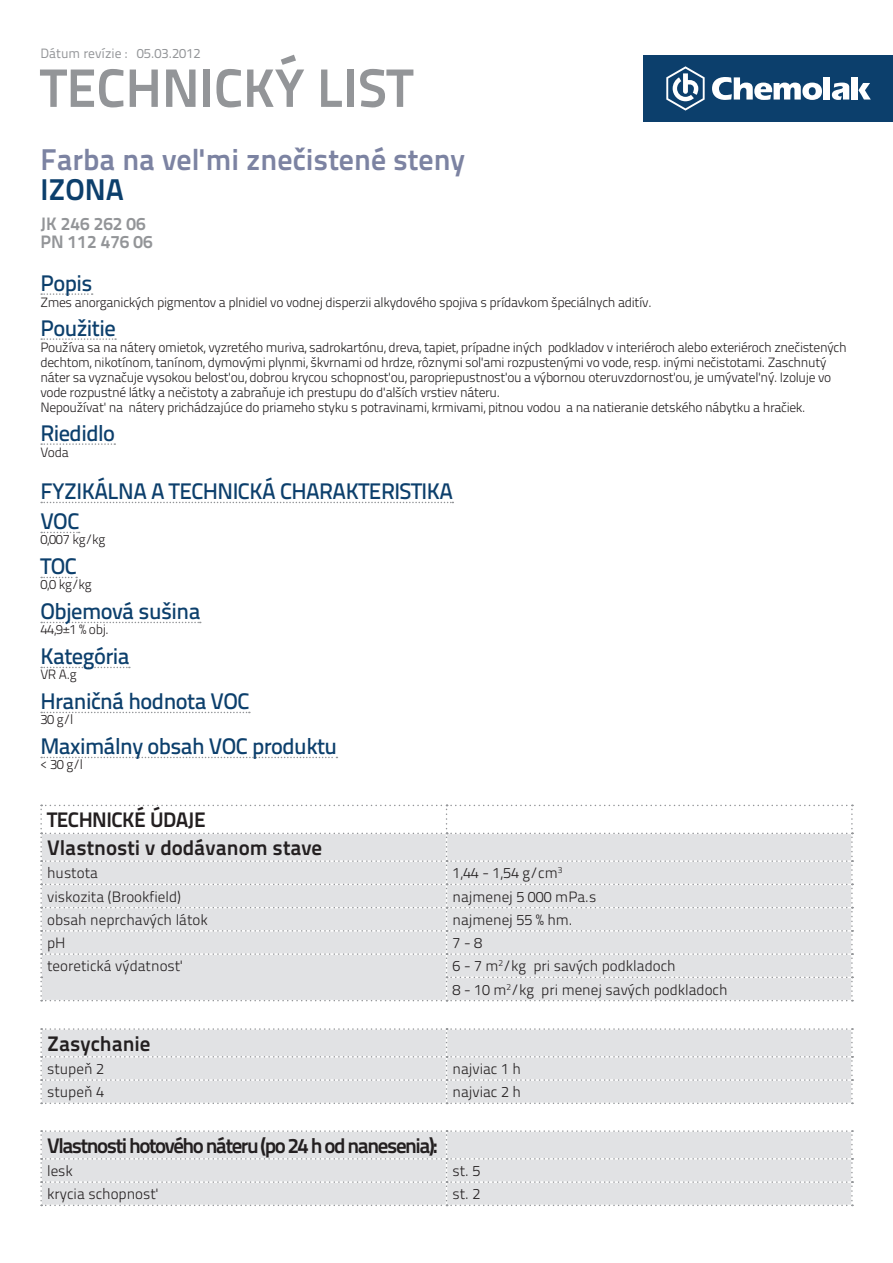
<style>
.page{position:relative;width:893px;height:1263px;background:#fff}
.page>*{position:absolute;margin:0;border:0;box-sizing:border-box;transform-origin:0 0}
.t1{font:700 54px "Titillium Text 22 L";color:#939598}
.t2{font:700 30px "Titillium Text 22 L";color:#7c83a2}
.t3{font:700 30px "Titillium Text 22 L";color:#0c3f6c}
.t4{font:500 22.5px/45px "Titillium Text 22 L";letter-spacing:-.025em;color:#0c3f6c}
.t5{font:700 21px/27.9px "Titillium Text 22 L";color:#231f20}
.t6{font:700 21px "Titillium Text 22 L";letter-spacing:-.07em;color:#231f20}
.t7{font:700 18px/18px "Titillium Text 22 L";color:#939598}
.t8{font:300 15px/23.2px "Titillium Text 22 L";color:#231f20}
.t9{font:300 13.5px/15px "Titillium Text 22 L";letter-spacing:-.025em;color:#231f20}
.t10{font:13.5px "Titillium Text 22 L";color:#939598}
</style>
<div class="page">
<div style="left:644px;top:55px;width:249px;height:67px;background:#0c3f6c"></div>
<svg style="left:712px;top:77px;width:110px;height:23px"></svg>
<div style="left:824px;top:77px;width:6px;height:23px;background:#fff"></div>
<svg style="left:832px;top:83px;width:17px;height:17px"></svg>
<div style="left:852px;top:77px;width:6px;height:23px;background:#fff"></div>
<svg style="left:858px;top:83px;width:13px;height:17px"></svg>
<svg style="left:666px;top:66px;width:39px;height:45px"></svg>
<svg style="left:41px;top:293px;width:52px;height:2px"></svg>
<svg style="left:41px;top:338px;width:75px;height:2px"></svg>
<svg style="left:41px;top:443px;width:74px;height:2px"></svg>
<svg style="left:41px;top:502px;width:412px;height:1px"></svg>
<svg style="left:41px;top:532px;width:39px;height:1px"></svg>
<svg style="left:41px;top:577px;width:36px;height:1px"></svg>
<svg style="left:41px;top:622px;width:160px;height:1px"></svg>
<svg style="left:41px;top:667px;width:89px;height:1px"></svg>
<svg style="left:41px;top:712px;width:209px;height:1px"></svg>
<svg style="left:41px;top:757px;width:296px;height:1px"></svg>
<svg style="left:40px;top:805px;width:813px;height:196px"></svg>
<svg style="left:40px;top:1028px;width:813px;height:76px;background:#e1e2e4"></svg>
<svg style="left:40px;top:1130px;width:813px;height:76px;background:#e1e2e4"></svg>
<p class="t10" style="left:40px;top:48px;width:162px">Dátum revízie : 05.03.2012</p>
<h1 class="t1" style="left:40px;top:68px;width:374px">TECHNICKÝ LIST</h1>
<h2 class="t2" style="left:40px;top:149px;width:426px">Farba na veľmi znečistené steny</h2>
<h2 class="t3" style="left:40px;top:179px;width:85px">IZONA</h2>
<h3 class="t7" style="left:40px;top:217px;width:114px">JK 246 262 06<br>PN 112 476 06</h3>
<h3 class="t4" style="left:40px;top:263px;width:77px">Popis<br>Použitie</h3>
<p class="t9" style="left:40px;top:297px;width:613px">Zmes anorganických pigmentov a plnidiel vo vodnej disperzii alkydového spojiva s prídavkom špeciálnych aditív.</p>
<p class="t9" style="left:40px;top:342px;width:808px">Používa sa na nátery omietok, vyzretého muriva, sadrokartónu, dreva, tapiet, prípadne iných podkladov v interiéroch alebo exteriéroch znečistených dechtom, nikotínom, tanínom, dymovými plynmi, škvrnami od hrdze, rôznymi soľami rozpustenými vo vode, resp. inými nečistotami. Zaschnutý náter sa vyznačuje vysokou belosťou, dobrou krycou schopnosťou, paropriepustnosťou a výbornou oteruvzdornosťou, je umývateľný. Izoluje vo vode rozpustné látky a nečistoty a zabraňuje ich prestupu do ďalších vrstiev náteru.<br>Nepoužívať na nátery prichádzajúce do priameho styku s potravinami, krmivami, pitnou vodou a na natieranie detského nábytku a hračiek.</p>
<p class="t9" style="left:40px;top:447px;width:30px">Voda</p>
<h3 class="t4" style="left:40px;top:413px;width:76px">Riedidlo</h3>
<h3 class="t4" style="left:40px;top:479px;width:414px;line-height:30px">FYZIKÁLNA A TECHNICKÁ CHARAKTERISTIKA<br>VOC</h3>
<h3 class="t4" style="left:40px;top:547px;width:298px">TOC<br>Objemová sušina<br>Kategória<br>Hraničná hodnota VOC<br>Maximálny obsah VOC produktu</h3>
<p class="t9" style="left:40px;top:533px;width:66px">0,007 kg/kg</p>
<p class="t9" style="left:40px;top:578px;width:53px">0,0 kg/kg</p>
<p class="t9" style="left:40px;top:623px;width:70px">44,9±1 % obj.</p>
<p class="t9" style="left:40px;top:668px;width:38px">VR A.g</p>
<p class="t9" style="left:40px;top:713px;width:35px">30 g/l</p>
<p class="t9" style="left:40px;top:758px;width:44px">&lt; 30 g/l</p>
<h3 class="t5" style="left:47px;top:808px;width:277px">TECHNICKÉ ÚDAJE<br>Vlastnosti v dodávanom stave</h3>
<p class="t8" style="left:47px;top:863px;width:52px">hustota</p>
<p class="t8" style="left:452px;top:863px;width:111px">1,44 - 1,54 g/cm<sup>3</sup></p>
<p class="t8" style="left:47px;top:886px;width:135px">viskozita (Brookfield)</p>
<p class="t8" style="left:452px;top:886px;width:145px">najmenej 5 000 mPa.s</p>
<p class="t8" style="left:47px;top:910px;width:162px">obsah neprchavých látok</p>
<p class="t8" style="left:452px;top:910px;width:122px">najmenej 55 % hm.</p>
<p class="t8" style="left:47px;top:933px;width:20px">pH</p>
<p class="t8" style="left:452px;top:933px;width:31px">7 - 8</p>
<p class="t8" style="left:47px;top:956px;width:137px">teoretická výdatnosť</p>
<p class="t8" style="left:452px;top:956px;width:277px">6 - 7 m<sup>2</sup>/kg pri savých podkladoch<br>8 - 10 m<sup>2</sup>/kg pri menej savých podkladoch</p>
<h3 class="t5" style="left:47px;top:1032px;width:105px">Zasychanie</h3>
<p class="t8" style="left:47px;top:1059px;width:58px">stupeň 2</p>
<p class="t8" style="left:452px;top:1059px;width:70px">najviac 1 h</p>
<p class="t8" style="left:47px;top:1082px;width:58px">stupeň 4</p>
<p class="t8" style="left:452px;top:1082px;width:70px">najviac 2 h</p>
<h3 class="t6" style="left:47px;top:1138px;width:392px">Vlastnosti hotového náteru (po 24 h od nanesenia):</h3>
<p class="t8" style="left:47px;top:1161px;width:27px">lesk</p>
<p class="t8" style="left:452px;top:1161px;width:29px">st. 5</p>
<p class="t8" style="left:47px;top:1184px;width:113px">krycia schopnosť</p>
<p class="t8" style="left:452px;top:1184px;width:29px">st. 2</p>
</div>
